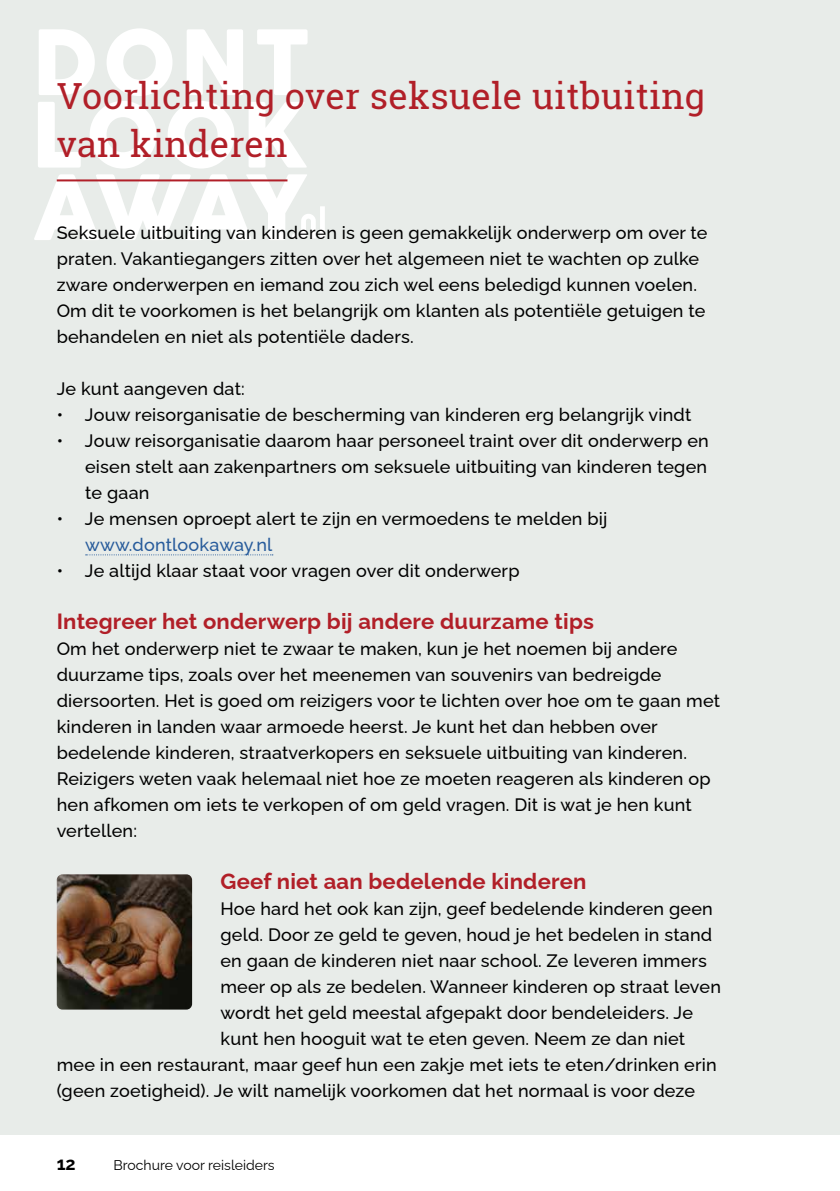
<style>
.page{position:relative;width:840px;height:1191px;background:#fff}
.page>*{position:absolute;margin:0;border:0;box-sizing:border-box;transform-origin:0 0}
.t1{font:36px/48px "Roboto Slab";letter-spacing:.01em;color:#b11f28}
.t2{font:700 22px "Raleway";letter-spacing:.01em;color:#b11f28}
.t3{font:500 18px/26px "Raleway";letter-spacing:.01em;color:#000}
.t4{font:500 18px "Raleway";letter-spacing:.01em;color:#275b9b}
.t5{font:700 18px "Raleway";color:#000}
.t6{font:14px "Raleway";color:#000}
</style>
<div class="page">
<div style="left:0;top:0;width:839px;height:1134px;background:#e8ece9"></div>
<svg style="left:34px;top:28px;width:291px;height:212px"></svg>
<hr style="left:57px;top:179px;width:230px;height:2px;background:#b11f28">
<svg style="left:86px;top:554px;width:187px;height:1px"></svg>
<img style="left:57px;top:874px;width:135px;height:135px">
<h1 class="t1" style="left:57px;top:71px;width:649px">Voorlichting over seksuele uitbuiting van kinderen</h1>
<p class="t3" style="left:57px;top:217px;width:652px">Seksuele uitbuiting van kinderen is geen gemakkelijk onderwerp om over te praten. Vakantiegangers zitten over het algemeen niet te wachten op zulke zware onderwerpen en iemand zou zich wel eens beledigd kunnen voelen.<br>Om dit te voorkomen is het belangrijk om klanten als potentiële getuigen te behandelen en niet als potentiële daders.</p>
<p class="t3" style="left:57px;top:373px;width:189px">Je kunt aangeven dat:</p>
<p class="t3" style="left:57px;top:399px;width:635px">• Jouw reisorganisatie de bescherming van kinderen erg belangrijk vindt</p>
<p class="t3" style="left:85px;top:425px;width:625px;text-align:justify;text-indent:-28px">• Jouw reisorganisatie daarom haar personeel traint over dit onderwerp en eisen stelt aan zakenpartners om seksuele uitbuiting van kinderen tegen te gaan</p>
<p class="t3" style="left:57px;top:503px;width:552px">• Je mensen oproept alert te zijn en vermoedens te melden bij</p>
<p class="t4" style="left:85px;top:530px;width:189px">www.dontlookaway.nl</p>
<p class="t3" style="left:57px;top:555px;width:464px">• Je altijd klaar staat voor vragen over dit onderwerp</p>
<p class="t2" style="left:57px;top:603px;width:538px">Integreer het onderwerp bij andere duurzame tips</p>
<p class="t3" style="left:57px;top:633px;width:664px">Om het onderwerp niet te zwaar te maken, kun je het noemen bij andere duurzame tips, zoals over het meenemen van souvenirs van bedreigde diersoorten. Het is goed om reizigers voor te lichten over hoe om te gaan met kinderen in landen waar armoede heerst. Je kunt het dan hebben over bedelende kinderen, straatverkopers en seksuele uitbuiting van kinderen.<br>Reizigers weten vaak helemaal niet hoe ze moeten reageren als kinderen op hen afkomen om iets te verkopen of om geld vragen. Dit is wat je hen kunt vertellen:</p>
<p class="t2" style="left:220px;top:863px;width:367px">Geef niet aan bedelende kinderen</p>
<p class="t3" style="left:220px;top:893px;width:493px">Hoe hard het ook kan zijn, geef bedelende kinderen geen</p>
<p class="t3" style="left:220px;top:919px;width:493px">geld. Door ze geld te geven, houd je het bedelen in stand</p>
<p class="t3" style="left:220px;top:945px;width:487px">en gaan de kinderen niet naar school. Ze leveren immers</p>
<p class="t3" style="left:220px;top:971px;width:501px">meer op als ze bedelen. Wanneer kinderen op straat leven</p>
<p class="t3" style="left:220px;top:997px;width:473px">wordt het geld meestal afgepakt door bendeleiders. Je</p>
<p class="t3" style="left:220px;top:1023px;width:466px">kunt hen hooguit wat te eten geven. Neem ze dan niet</p>
<p class="t3" style="left:57px;top:1049px;width:661px">mee in een restaurant, maar geef hun een zakje met iets te eten/drinken erin</p>
<p class="t3" style="left:57px;top:1075px;width:639px">(geen zoetigheid). Je wilt namelijk voorkomen dat het normaal is voor deze</p>
<p class="t5" style="left:57px;top:1149px;width:21px">12</p>
<p class="t6" style="left:113px;top:1154px;width:163px">Brochure voor reisleiders</p>
</div>
